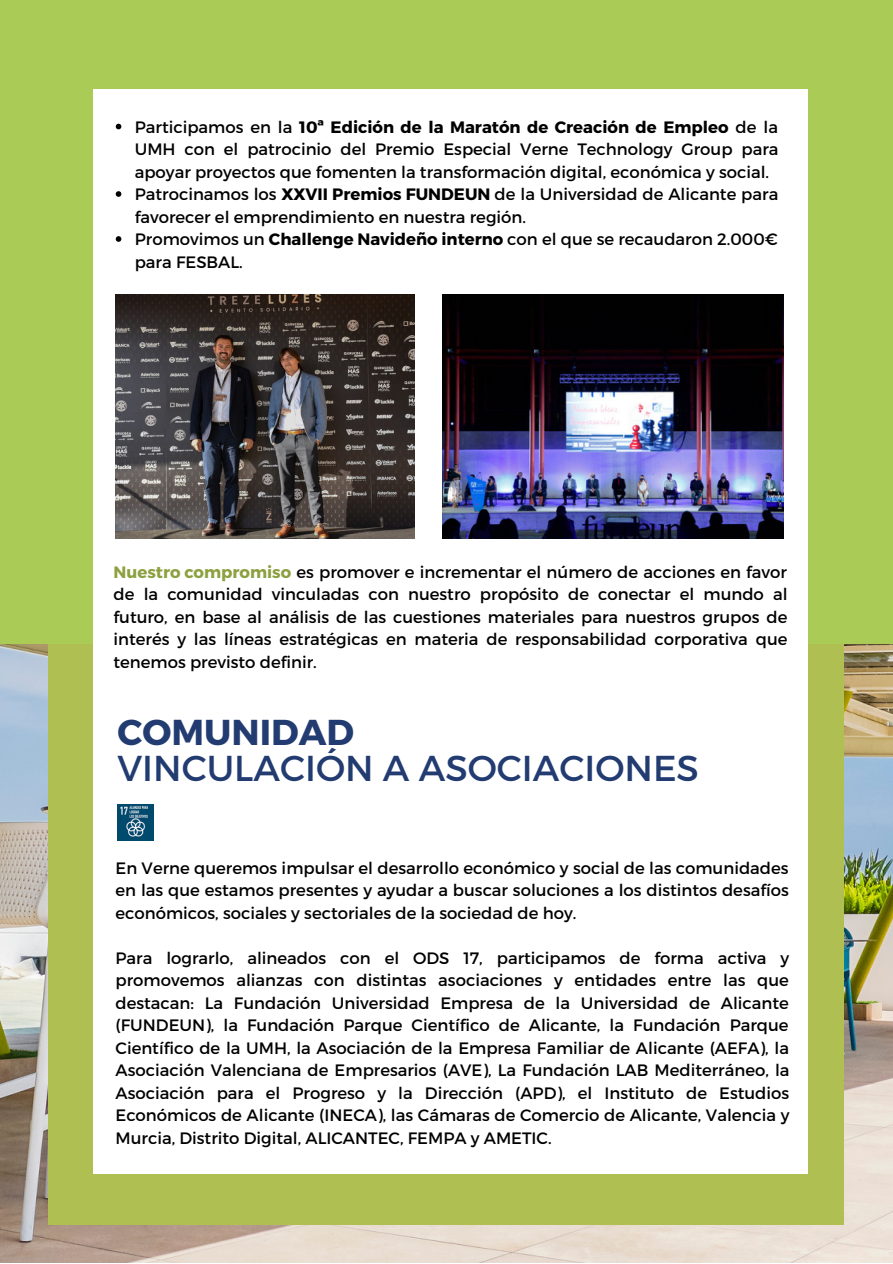
<style>
.page{position:relative;width:893px;height:1264px;background:#fff}
.page>*{position:absolute;margin:0;border:0;box-sizing:border-box;transform-origin:0 0}
.t1{font:36px "Montserrat";color:#223b71}
.t2{font:700 36px "Montserrat";color:#223b71}
.t3{font:16.5px/22.5px "Montserrat";color:#000;text-align:justify}
.s1{font-weight:700}
.s2{font-weight:700;color:#8ba140}
</style>
<div class="page">
<img style="left:0;top:643px;width:892px;height:619px">
<div style="left:49px;top:116px;width:794px;height:1109px;background:#afbf52"></div>
<div style="left:0;top:0;width:892px;height:643px;background:#aacb55"></div>
<div style="left:93px;top:89px;width:714px;height:1084px;background:#fff"></div>
<img style="left:115px;top:295px;width:299px;height:244px">
<img style="left:443px;top:295px;width:340px;height:244px">
<svg style="left:116px;top:124px;width:5px;height:5px"></svg>
<svg style="left:116px;top:191px;width:5px;height:6px"></svg>
<svg style="left:116px;top:236px;width:5px;height:6px"></svg>
<img style="left:117px;top:804px;width:36px;height:36px">
<p class="t3" style="left:135px;top:115px;width:645px;text-align:left">Participamos en la <span class="s1">10ª Edición de la Maratón de Creación de Empleo</span> de la UMH con el patrocinio del Premio Especial Verne Technology Group para apoyar proyectos que fomenten la transformación digital, económica y social.<br>Patrocinamos los <span class="s1">XXVII Premios FUNDEUN</span> de la Universidad de Alicante para favorecer el emprendimiento en nuestra región.<br>Promovimos un <span class="s1">Challenge Navideño interno</span> con el que se recaudaron 2.000€ para FESBAL.</p>
<p class="t3" style="left:114px;top:560px;width:675px"><span class="s2">Nuestro compromiso</span> es promover e incrementar el número de acciones en favor de la comunidad vinculadas con nuestro propósito de conectar el mundo al futuro, en base al análisis de las cuestiones materiales para nuestros grupos de interés y las líneas estratégicas en materia de responsabilidad corporativa que tenemos previsto definir.</p>
<h1 class="t2" style="left:117px;top:708px;width:238px">COMUNIDAD</h1>
<h1 class="t1" style="left:117px;top:744px;width:583px">VINCULACIÓN A ASOCIACIONES</h1>
<p class="t3" style="left:115px;top:855px;width:674px">En Verne queremos impulsar el desarrollo económico y social de las comunidades en las que estamos presentes y ayudar a buscar soluciones a los distintos desafíos económicos, sociales y sectoriales de la sociedad de hoy.</p>
<p class="t3" style="left:115px;top:945px;width:675px">Para lograrlo, alineados con el ODS 17, participamos de forma activa y promovemos alianzas con distintas asociaciones y entidades entre las que destacan: La Fundación Universidad Empresa de la Universidad de Alicante (FUNDEUN), la Fundación Parque Científico de Alicante, la Fundación Parque Científico de la UMH, la Asociación de la Empresa Familiar de Alicante (AEFA), la Asociación Valenciana de Empresarios (AVE), La Fundación LAB Mediterráneo, la Asociación para el Progreso y la Dirección (APD), el Instituto de Estudios Económicos de Alicante (INECA), las Cámaras de Comercio de Alicante, Valencia y Murcia, Distrito Digital, ALICANTEC, FEMPA y AMETIC.</p>
</div>
